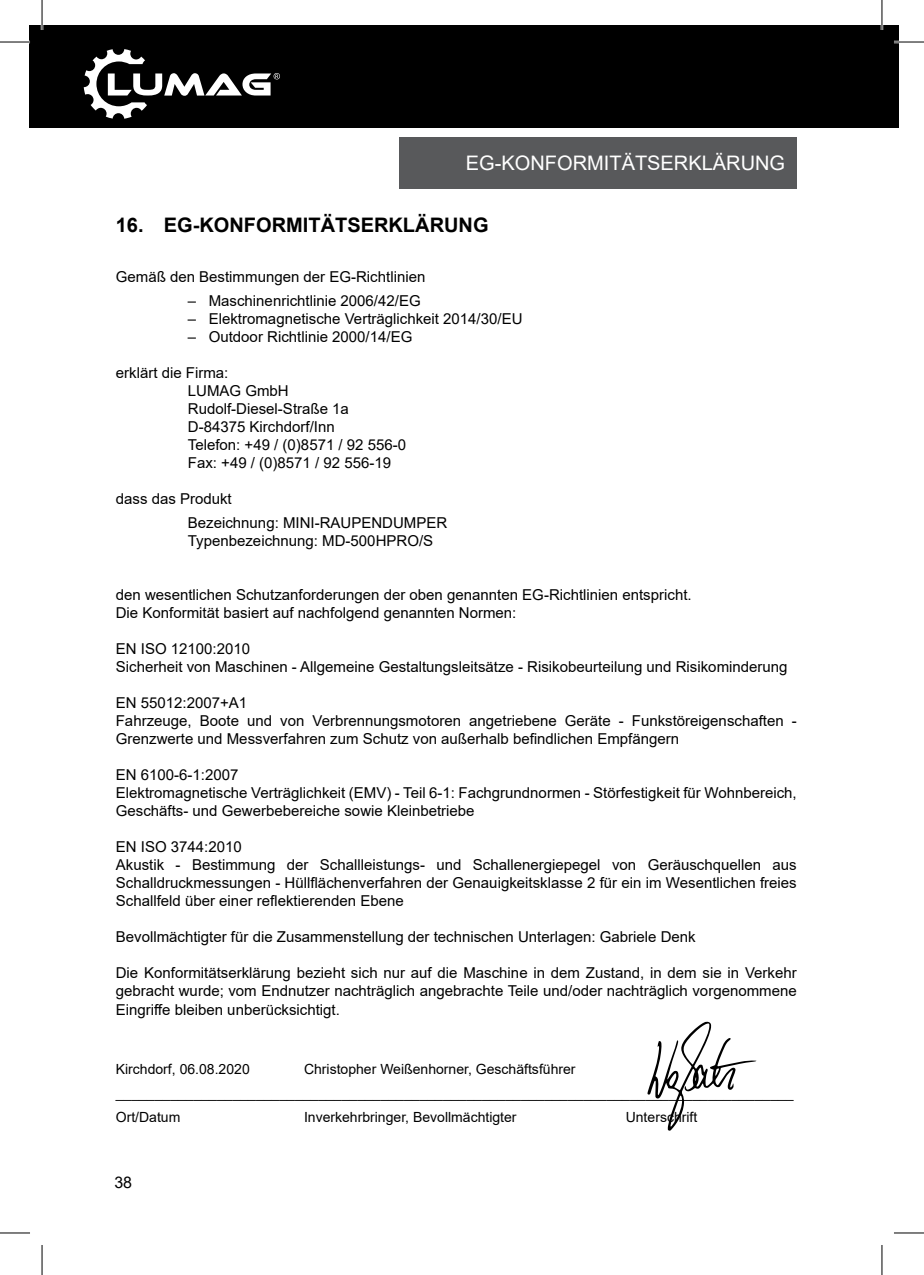
<style>
.page{position:relative;width:924px;height:1275px;background:#fff}
.page>*{position:absolute;margin:0;border:0;box-sizing:border-box;transform-origin:0 0}
.t1{font:700 20px "Arial";color:#000}
.t2{font:20px "Arial";color:#fff}
.t3{font:16px "Arial";color:#000}
.t4{font:15px/18px "Arial";color:#000}
.t5{font:14px/24px "Arial";color:#000}
</style>
<div class="page">
<div style="left:29px;top:25px;width:869px;height:103px;background:#000"></div>
<svg style="left:84px;top:49px;width:196px;height:70px"></svg>
<div style="left:399px;top:137px;width:397px;height:51px;background:#58595b"></div>
<svg style="left:647px;top:1021px;width:109px;height:110px"></svg>
<hr style="left:0;top:41px;width:30px;height:2px;background:#fff">
<hr style="left:893px;top:41px;width:30px;height:2px;background:#fff">
<hr style="left:41px;top:0;width:2px;height:30px;background:#fff">
<hr style="left:880px;top:0;width:2px;height:30px;background:#fff">
<hr style="left:0;top:42px;width:30px;height:1px;background:#000">
<hr style="left:893px;top:42px;width:30px;height:1px;background:#000">
<hr style="left:0;top:1232px;width:30px;height:1px;background:#000">
<hr style="left:893px;top:1232px;width:30px;height:1px;background:#000">
<hr style="left:42px;top:0;width:1px;height:30px;background:#000">
<hr style="left:42px;top:1245px;width:1px;height:30px;background:#000">
<hr style="left:881px;top:0;width:1px;height:30px;background:#000">
<hr style="left:881px;top:1245px;width:1px;height:30px;background:#000">
<h1 class="t2" style="left:465px;top:149px;width:320px">EG-KONFORMITÄTSERKLÄRUNG</h1>
<h1 class="t1" style="left:116px;top:211px;width:374px">16. EG-KONFORMITÄTSERKLÄRUNG</h1>
<p class="t4" style="left:116px;top:268px;width:311px">Gemäß den Bestimmungen der EG-Richtlinien</p>
<p class="t4" style="left:188px;top:291px;width:234px">– Maschinenrichtlinie 2006/42/EG</p>
<p class="t4" style="left:188px;top:309px;width:336px">– Elektromagnetische Verträglichkeit 2014/30/EU</p>
<p class="t4" style="left:188px;top:327px;width:226px">– Outdoor Richtlinie 2000/14/EG</p>
<p class="t4" style="left:188px;top:363px;width:220px;text-indent:-72px">erklärt die Firma:<br>LUMAG GmbH<br>Rudolf-Diesel-Straße 1a<br>D-84375 Kirchdorf/Inn<br>Telefon: +49 / (0)8571 / 92 556-0<br>Fax: +49 / (0)8571 / 92 556-19</p>
<p class="t4" style="left:188px;top:487px;width:261px;line-height:23.6px;text-indent:-72px">dass das Produkt<br>Bezeichnung: MINI-RAUPENDUMPER</p>
<p class="t4" style="left:188px;top:531px;width:247px">Typenbezeichnung: MD-500HPRO/S</p>
<p class="t4" style="left:116px;top:585px;width:577px">den wesentlichen Schutzanforderungen der oben genannten EG-Richtlinien entspricht.<br>Die Konformität basiert auf nachfolgend genannten Normen:</p>
<p class="t4" style="left:116px;top:639px;width:673px">EN ISO 12100:2010<br>Sicherheit von Maschinen - Allgemeine Gestaltungsleitsätze - Risikobeurteilung und Risikominderung</p>
<p class="t4" style="left:116px;top:693px;width:682px">EN 55012:2007+A1<br>Fahrzeuge, Boote und von Verbrennungsmotoren angetriebene Geräte - Funkstöreigenschaften -<br>Grenzwerte und Messverfahren zum Schutz von außerhalb befindlichen Empfängern</p>
<p class="t4" style="left:116px;top:765px;width:682px">EN 6100-6-1:2007<br>Elektromagnetische Verträglichkeit (EMV) - Teil 6-1: Fachgrundnormen - Störfestigkeit für Wohnbereich,<br>Geschäfts- und Gewerbebereiche sowie Kleinbetriebe</p>
<p class="t4" style="left:116px;top:837px;width:682px">EN ISO 3744:2010<br>Akustik - Bestimmung der Schallleistungs- und Schallenergiepegel von Geräuschquellen aus Schalldruckmessungen - Hüllflächenverfahren der Genauigkeitsklasse 2 für ein im Wesentlichen freies Schallfeld über einer reflektierenden Ebene</p>
<p class="t4" style="left:116px;top:927px;width:581px">Bevollmächtigter für die Zusammenstellung der technischen Unterlagen: Gabriele Denk</p>
<p class="t4" style="left:116px;top:963px;width:682px;line-height:18.6px;text-align:justify">Die Konformitätserklärung bezieht sich nur auf die Maschine in dem Zustand, in dem sie in Verkehr gebracht wurde; vom Endnutzer nachträglich angebrachte Teile und/oder nachträglich vorgenommene Eingriffe bleiben unberücksichtigt.</p>
<p class="t5" style="left:116px;top:1057px;width:679px;text-indent:188px">Christopher Weißenhorner, Geschäftsführer _______________________________________________________________________________________<br>Ort/Datum</p>
<p class="t5" style="left:116px;top:1057px;width:135px">Kirchdorf, 06.08.2020</p>
<p class="t5" style="left:304px;top:1105px;width:214px">Inverkehrbringer, Bevollmächtigter</p>
<p class="t5" style="left:625px;top:1105px;width:73px">Unterschrift</p>
<p class="t3" style="left:114px;top:1171px;width:19px">38</p>
</div>
